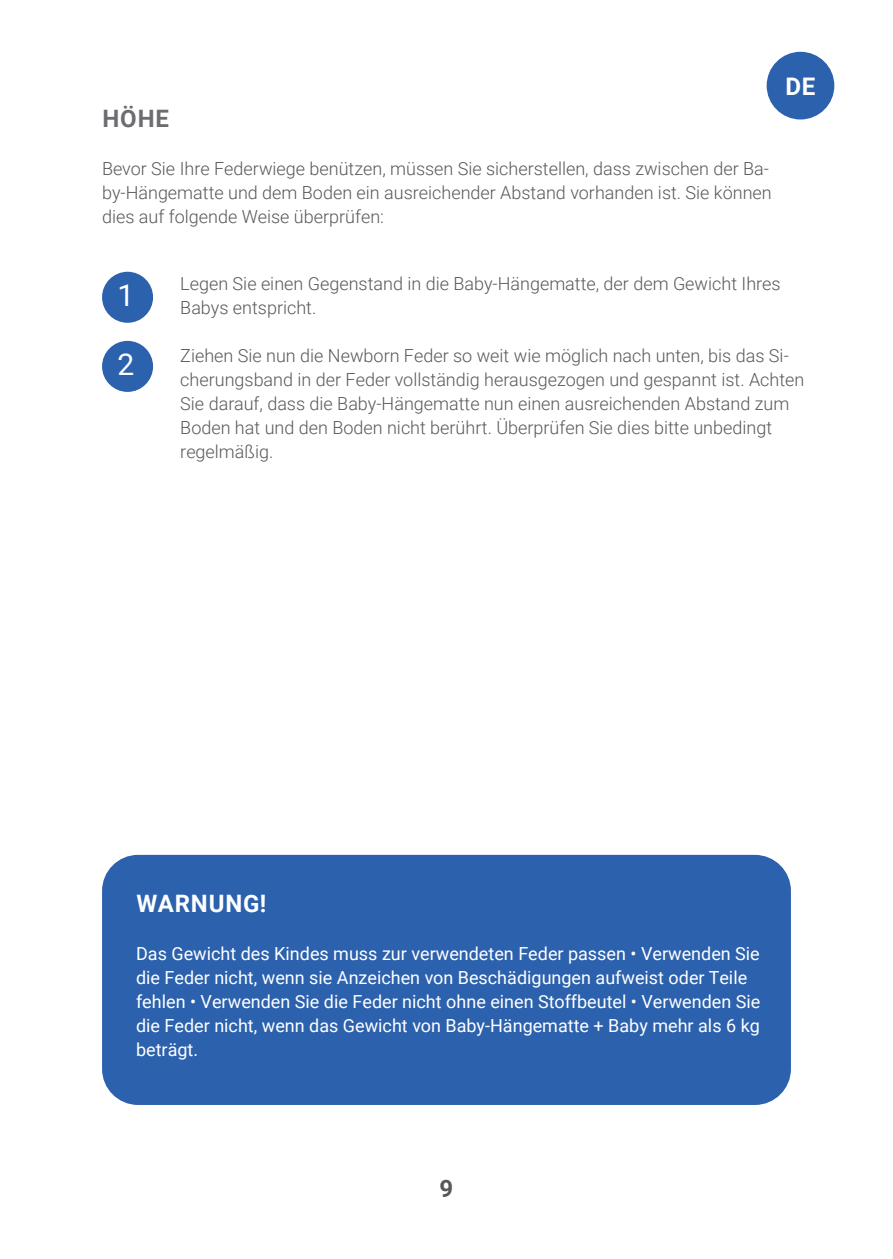
<style>
.page{position:relative;width:893px;height:1259px;background:#fff}
.page>*{position:absolute;margin:0;border:0;box-sizing:border-box;transform-origin:0 0}
.t1{font:30px "Roboto";color:#fff}
.t2{font:700 24.3px "Roboto";color:#fff}
.t3{font:700 24px "Roboto";letter-spacing:.035em;color:#fff}
.t4{font:700 24px "Roboto";color:#6c6d70}
.t5{font:700 24px "Roboto";color:#57585a}
.t6{font:300 18px/24px "Roboto";color:#57585a}
.t7{font:18px/24px "Roboto";color:#fff}
</style>
<div class="page">
<div style="left:102px;top:272px;width:51px;height:51px;background:#2c61ad;border-radius:50%"></div>
<div style="left:102px;top:341px;width:51px;height:51px;background:#2c61ad;border-radius:50%"></div>
<div style="left:102px;top:855px;width:689px;height:250px;background:#2c61ad;border-radius:36px"></div>
<div style="left:767px;top:52px;width:67px;height:67px;background:#2c61ad;border-radius:50%"></div>
<h3 class="t4" style="left:102px;top:102px;width:68px">HÖHE</h3>
<p class="t6" style="left:102px;top:156px;width:671px">Bevor Sie Ihre Federwiege benützen, müssen Sie sicherstellen, dass zwischen der Ba&shy;by-Hängematte und dem Boden ein ausreichender Abstand vorhanden ist. Sie können dies auf folgende Weise überprüfen:</p>
<h2 class="t2" style="left:785px;top:69px;width:32px">DE</h2>
<h1 class="t1" style="left:118px;top:274px;width:18px">1</h1>
<h1 class="t1" style="left:118px;top:344px;width:18px">2</h1>
<p class="t6" style="left:180px;top:270px;width:602px">Legen Sie einen Gegenstand in die Baby-Hängematte, der dem Gewicht Ihres<br>Babys entspricht.</p>
<p class="t6" style="left:180px;top:342px;width:626px">Ziehen Sie nun die Newborn Feder so weit wie möglich nach unten, bis das Si&shy;cherungsband in der Feder vollständig herausgezogen und gespannt ist. Achten Sie darauf, dass die Baby-Hängematte nun einen ausreichenden Abstand zum Boden hat und den Boden nicht berührt. Überprüfen Sie dies bitte unbedingt regelmäßig.</p>
<h3 class="t3" style="left:136px;top:886px;width:131px">WARNUNG!</h3>
<p class="t7" style="left:136px;top:940px;width:626px">Das Gewicht des Kindes muss zur verwendeten Feder passen • Verwenden Sie die Feder nicht, wenn sie Anzeichen von Beschädigungen aufweist oder Teile fehlen • Verwenden Sie die Feder nicht ohne einen Stoffbeutel • Verwenden Sie die Feder nicht, wenn das Gewicht von Baby-Hängematte + Baby mehr als 6 kg beträgt.</p>
<h3 class="t5" style="left:440px;top:1172px;width:15px">9</h3>
</div>
